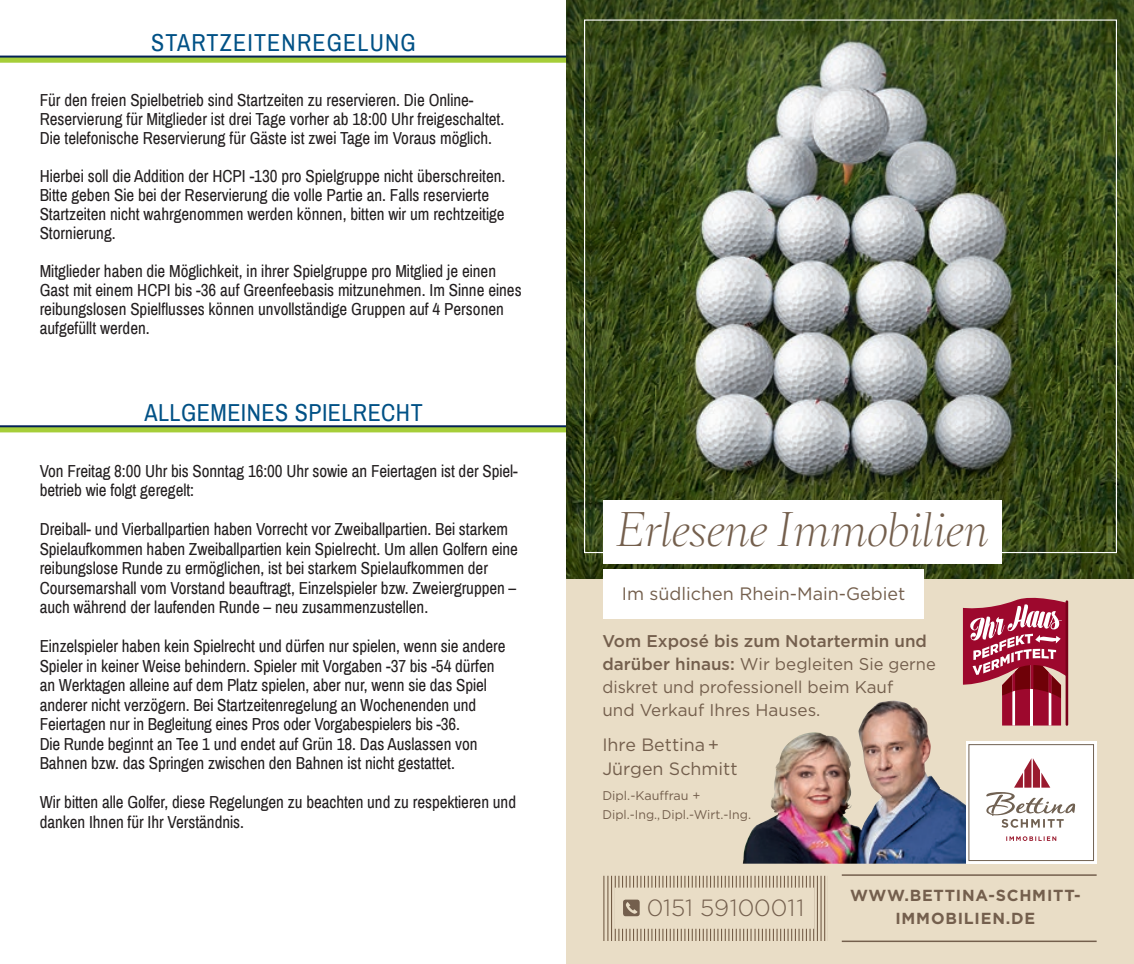
<style>
.page{position:relative;width:1134px;height:964px;background:#fff}
.page>*{position:absolute;margin:0;border:0;box-sizing:border-box;transform-origin:0 0}
.t1{font:italic 300 43px "Sang Bleu BP";color:#745f4d}
.t2{font:24px "Archivo Narrow";letter-spacing:.02em;color:#015186}
.t3{font:24px "Archivo Narrow";letter-spacing:.05em;color:#015186}
.t4{font:300 23.4px "Gotham";color:#745f4d}
.t5{font:18px "Gotham";color:#745f4d}
.t6{font:17.8px/24.2px "Gotham";color:#745f4d}
.t7{font:17px/19.4px "Archivo Narrow";letter-spacing:-.005em;color:#231f20}
.t8{font:17px/23px "Gotham";color:#745f4d}
.t9{font:700 16px/22.2px "Gotham";letter-spacing:.05em;color:#745f4d;text-align:center}
.t10{font:12.6px/19px "Gotham";color:#745f4d}
.s1{font-weight:500}
</style>
<div class="page">
<div style="left:0;top:57px;width:584px;height:6px;background:#a6ce39"></div>
<hr style="left:0;top:56px;width:584px;height:2px;background:#032157">
<svg style="left:0;top:427px;width:567px;height:5px;fill:#a6ce39"></svg>
<hr style="left:0;top:425px;width:584px;height:2px;background:#032157">
<div style="left:567px;top:0;width:567px;height:964px;background:#e9ddc6"></div>
<img style="left:567px;top:0;width:567px;height:578px">
<svg style="left:963px;top:597px;width:102px;height:128px"></svg>
<hr style="left:1065px;top:600px;width:3px;height:126px;background:#78011a">
<svg style="left:603px;top:876px;width:223px;height:65px"></svg>
<hr style="left:842px;top:940px;width:255px;height:2px;background:#745f4d">
<div style="left:603px;top:500px;width:399px;height:63px;background:#fff"></div>
<div style="left:603px;top:569px;width:320px;height:49px;background:#fff"></div>
<img style="left:743px;top:700px;width:248px;height:163px">
<div style="left:966px;top:741px;width:131px;height:122px;background:#fff"></div>
<div style="left:968px;top:744px;width:126px;height:117px;border:1px solid #706152"></div>
<svg style="left:986px;top:758px;width:89px;height:83px"></svg>
<hr style="left:842px;top:874px;width:255px;height:2px;background:#745f4d">
<h2 class="t3" style="left:151px;top:28px;width:266px">STARTZEITENREGELUNG</h2>
<p class="t7" style="left:40px;top:91px;width:466px">Für den freien Spielbetrieb sind Startzeiten zu reservieren. Die Online-<br>Reservierung für Mitglieder ist drei Tage vorher ab 18:00 Uhr freigeschaltet.<br>Die telefonische Reservierung für Gäste ist zwei Tage im Voraus möglich.</p>
<p class="t7" style="left:40px;top:167px;width:467px">Hierbei soll die Addition der HCPI -130 pro Spielgruppe nicht überschreiten.<br>Bitte geben Sie bei der Reservierung die volle Partie an. Falls reservierte Startzeiten nicht wahrgenommen werden können, bitten wir um rechtzeitige Stornierung.</p>
<p class="t7" style="left:40px;top:262px;width:483px">Mitglieder haben die Möglichkeit, in ihrer Spielgruppe pro Mitglied je einen Gast mit einem HCPI bis -36 auf Greenfeebasis mitzunehmen. Im Sinne eines reibungslosen Spielflusses können unvollständige Gruppen auf 4 Personen aufgefüllt werden.</p>
<h2 class="t2" style="left:145px;top:398px;width:280px">ALLGEMEINES SPIELRECHT</h2>
<p class="t7" style="left:40px;top:461px;width:480px">Von Freitag 8:00 Uhr bis Sonntag 16:00 Uhr sowie an Feiertagen ist der Spiel&shy;betrieb wie folgt geregelt:</p>
<p class="t7" style="left:40px;top:520px;width:480px">Dreiball- und Vierballpartien haben Vorrecht vor Zweiballpartien. Bei starkem Spielaufkommen haben Zweiballpartien kein Spielrecht. Um allen Golfern eine reibungslose Runde zu ermöglichen, ist bei starkem Spielaufkommen der Coursemarshall vom Vorstand beauftragt, Einzelspieler bzw. Zweiergruppen – auch während der laufenden Runde – neu zusammenzustellen.</p>
<p class="t7" style="left:40px;top:637px;width:467px">Einzelspieler haben kein Spielrecht und dürfen nur spielen, wenn sie andere Spieler in keiner Weise behindern. Spieler mit Vorgaben -37 bis -54 dürfen an Werktagen alleine auf dem Platz spielen, aber nur, wenn sie das Spiel anderer nicht verzögern. Bei Startzeitenregelung an Wochenenden und Feiertagen nur in Begleitung eines Pros oder Vorgabespielers bis -36.<br>Die Runde beginnt an Tee 1 und endet auf Grün 18. Das Auslassen von Bahnen bzw. das Springen zwischen den Bahnen ist nicht gestattet.</p>
<p class="t7" style="left:40px;top:793px;width:478px">Wir bitten alle Golfer, diese Regelungen zu beachten und zu respektieren und danken Ihnen für Ihr Verständnis.</p>
<h1 class="t1" style="left:615px;top:500px;width:374px">Erlesene Immobilien</h1>
<p class="t5" style="left:622px;top:583px;width:285px">Im südlichen Rhein-Main-Gebiet</p>
<p class="t8" style="left:602px;top:629px;width:335px"><span class="s1">Vom Exposé bis zum Notartermin und darüber hinaus:</span> Wir begleiten Sie gerne diskret und professionell beim Kauf<br>und Verkauf Ihres Hauses.</p>
<p class="t6" style="left:602px;top:732px;width:137px">Ihre Bettina+<br>Jürgen Schmitt</p>
<p class="t10" style="left:602px;top:785px;width:150px">Dipl.-Kauffrau +<br>Dipl.-Ing.,Dipl.-Wirt.-Ing.</p>
<h3 class="t4" style="left:647px;top:894px;width:159px">0151 59100011</h3>
<p class="t9" style="left:850px;top:884px;width:232px">WWW.BETTINA-SCHMITT-<br>IMMOBILIEN.DE</p>
</div>
